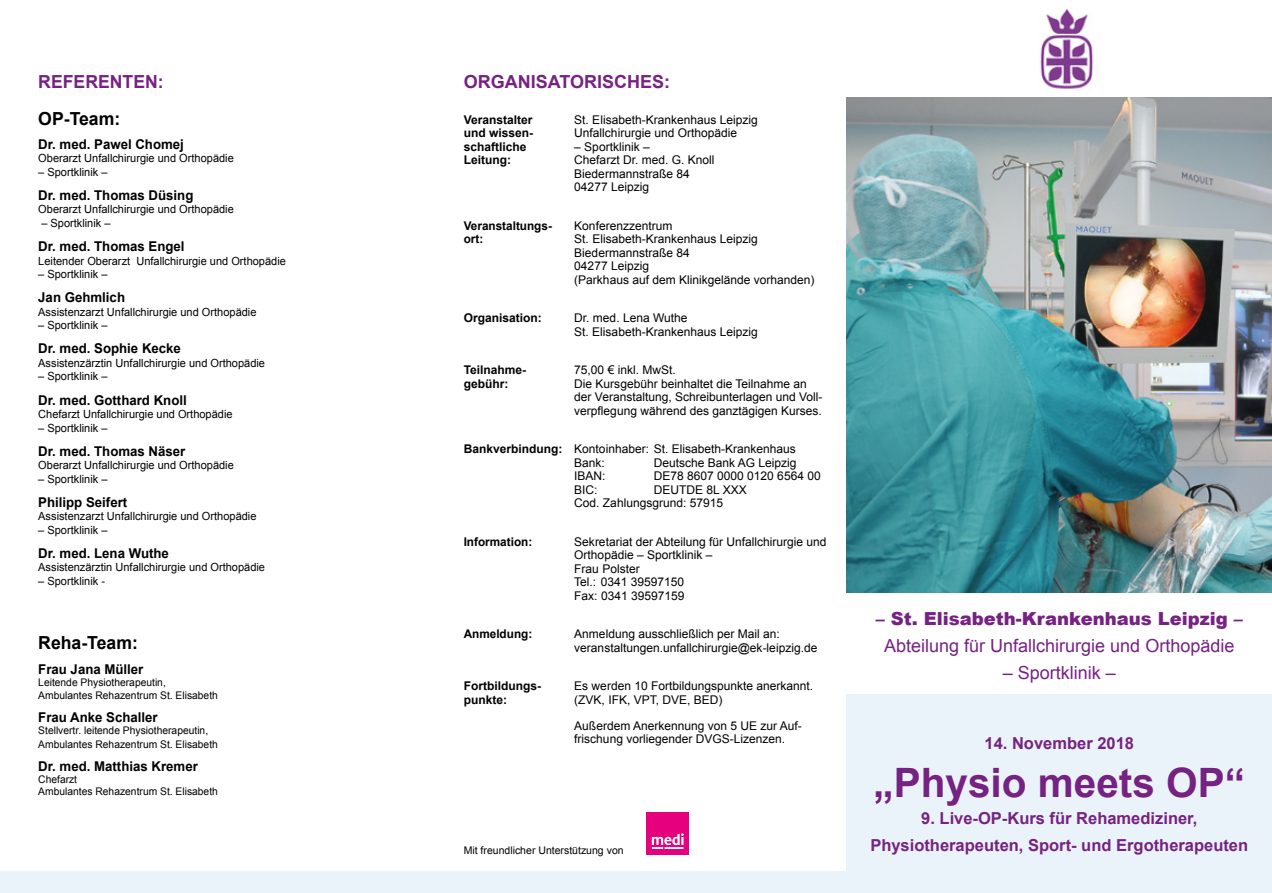
<style>
.page{position:relative;width:1272px;height:893px;background:#fff}
.page>*{position:absolute;margin:0;border:0;box-sizing:border-box;transform-origin:0 0}
.t1{font:700 40.5px "Arial";color:#762282}
.t2{font:18px "Arial";color:#762282}
.t3{font:900 18px "Arial";color:#762282}
.t4{font:700 18px "Arial";color:#762282}
.t5{font:700 18px "Arial";color:#000}
.t6{font:700 16.5px/27px "Arial";color:#762282;text-align:center}
.t7{font:700 13.5px "Arial";color:#000}
.t8{font:12px/13.5px "Arial";color:#000}
.t9{font:700 12px/13.5px "Arial";color:#000}
.t10{font:11.25px "Arial";color:#000}
.t11{font:10.5px/13.5px "Arial";color:#000}
.s1{font-weight:700}
</style>
<div class="page">
<div style="left:0;top:871px;width:846px;height:22px;background:#eaf3f9"></div>
<div style="left:846px;top:694px;width:425px;height:199px;background:#eaf3f9"></div>
<img style="left:1040px;top:8px;width:54px;height:81px">
<img style="left:846px;top:98px;width:425px;height:494px">
<div style="left:646px;top:812px;width:43px;height:43px;background:#e6007d"></div>
<svg style="left:651px;top:833px;width:32px;height:16px"></svg>
<h2 class="t4" style="left:38px;top:69px;width:127px">REFERENTEN:</h2>
<h2 class="t5" style="left:38px;top:107px;width:84px">OP-Team:</h2>
<p class="t7" style="left:38px;top:135px;width:147px">Dr. med. Pawel Chomej</p>
<p class="t10" style="left:38px;top:151px;width:197px">Oberarzt Unfallchirurgie und Orthopädie</p>
<p class="t10" style="left:38px;top:165px;width:71px">– Sportklinik –</p>
<p class="t7" style="left:38px;top:186px;width:157px">Dr. med. Thomas Düsing</p>
<p class="t10" style="left:38px;top:202px;width:197px">Oberarzt Unfallchirurgie und Orthopädie</p>
<p class="t10" style="left:41px;top:216px;width:71px">– Sportklinik –</p>
<p class="t7" style="left:38px;top:237px;width:148px">Dr. med. Thomas Engel</p>
<p class="t10" style="left:38px;top:253px;width:249px">Leitender Oberarzt Unfallchirurgie und Orthopädie</p>
<p class="t10" style="left:38px;top:267px;width:71px">– Sportklinik –</p>
<p class="t7" style="left:38px;top:289px;width:88px">Jan Gehmlich</p>
<p class="t10" style="left:38px;top:304px;width:220px">Assistenzarzt Unfallchirurgie und Orthopädie</p>
<p class="t10" style="left:38px;top:318px;width:71px">– Sportklinik –</p>
<p class="t7" style="left:38px;top:340px;width:144px">Dr. med. Sophie Kecke</p>
<p class="t10" style="left:38px;top:356px;width:228px">Assistenzärztin Unfallchirurgie und Orthopädie</p>
<p class="t10" style="left:38px;top:369px;width:71px">– Sportklinik –</p>
<p class="t7" style="left:38px;top:391px;width:150px">Dr. med. Gotthard Knoll</p>
<p class="t10" style="left:38px;top:407px;width:196px">Chefarzt Unfallchirurgie und Orthopädie</p>
<p class="t10" style="left:38px;top:420px;width:71px">– Sportklinik –</p>
<p class="t7" style="left:38px;top:442px;width:149px">Dr. med. Thomas Näser</p>
<p class="t10" style="left:38px;top:458px;width:197px">Oberarzt Unfallchirurgie und Orthopädie</p>
<p class="t10" style="left:38px;top:471px;width:71px">– Sportklinik –</p>
<p class="t7" style="left:38px;top:493px;width:90px">Philipp Seifert</p>
<p class="t10" style="left:38px;top:509px;width:220px">Assistenzarzt Unfallchirurgie und Orthopädie</p>
<p class="t10" style="left:38px;top:522px;width:71px">– Sportklinik –</p>
<p class="t7" style="left:38px;top:544px;width:132px">Dr. med. Lena Wuthe</p>
<p class="t10" style="left:38px;top:560px;width:228px">Assistenzärztin Unfallchirurgie und Orthopädie</p>
<p class="t10" style="left:38px;top:574px;width:68px">– Sportklinik -</p>
<h2 class="t5" style="left:38px;top:631px;width:101px">Reha-Team:</h2>
<p class="t7" style="left:38px;top:660px;width:107px">Frau Jana Müller</p>
<p class="t11" style="left:38px;top:675px;width:181px">Leitende Physiotherapeutin,<br>Ambulantes Rehazentrum St. Elisabeth</p>
<p class="t7" style="left:38px;top:709px;width:121px">Frau Anke Schaller</p>
<p class="t11" style="left:38px;top:724px;width:181px">Stellvertr. leitende Physiotherapeutin,<br>Ambulantes Rehazentrum St. Elisabeth</p>
<p class="t7" style="left:38px;top:758px;width:161px">Dr. med. Matthias Kremer</p>
<p class="t11" style="left:38px;top:774px;width:181px;line-height:12px">Chefarzt<br>Ambulantes Rehazentrum St. Elisabeth</p>
<h2 class="t4" style="left:463px;top:69px;width:208px">ORGANISATORISCHES:</h2>
<p class="t9" style="left:463px;top:113px;width:71px">Veranstalter und wissen&shy;schaftliche<br>Leitung:</p>
<p class="t8" style="left:574px;top:113px;width:185px">St. Elisabeth-Krankenhaus Leipzig<br>Unfallchirurgie und Orthopädie</p>
<p class="t8" style="left:574px;top:140px;width:142px">– Sportklinik –<br>Chefarzt Dr. med. G. Knoll<br>Biedermannstraße 84<br>04277 Leipzig</p>
<p class="t9" style="left:463px;top:219px;width:90px">Veranstaltungs&shy;ort:</p>
<p class="t8" style="left:574px;top:219px;width:242px">Konferenzzentrum<br>St. Elisabeth-Krankenhaus Leipzig<br>Biedermannstraße 84<br>04277 Leipzig<br>(Parkhaus auf dem Klinikgelände vorhanden)</p>
<p class="t9" style="left:463px;top:311px;width:80px">Organisation:</p>
<p class="t8" style="left:574px;top:311px;width:185px">Dr. med. Lena Wuthe<br>St. Elisabeth-Krankenhaus Leipzig</p>
<p class="t9" style="left:463px;top:363px;width:64px">Teilnahme&shy;gebühr:</p>
<p class="t8" style="left:574px;top:363px;width:250px">75,00 € inkl. MwSt.<br>Die Kursgebühr beinhaltet die Teilnahme an der Veranstaltung, Schreibunterlagen und Voll&shy;verpflegung während des ganztägigen Kurses.</p>
<p class="t8" style="left:574px;top:442px;width:223px;text-indent:-111px"><span class="s1">Bankverbindung:</span> Kontoinhaber: St. Elisabeth-Krankenhaus<br>Bank:</p>
<p class="t8" style="left:654px;top:456px;width:144px">Deutsche Bank AG Leipzig</p>
<p class="t8" style="left:574px;top:469px;width:33px">IBAN:</p>
<p class="t8" style="left:654px;top:469px;width:168px">DE78 8607 0000 0120 6564 00</p>
<p class="t8" style="left:574px;top:483px;width:25px">BIC:</p>
<p class="t8" style="left:574px;top:483px;width:174px;text-indent:80px">DEUTDE 8L XXX<br>Cod. Zahlungsgrund: 57915</p>
<p class="t9" style="left:463px;top:535px;width:70px">Information:</p>
<p class="t8" style="left:574px;top:535px;width:254px">Sekretariat der Abteilung für Unfallchirurgie und<br>Orthopädie – Sportklinik –<br>Frau Polster<br>Tel.: 0341 39597150<br>Fax: 0341 39597159</p>
<p class="t9" style="left:463px;top:627px;width:70px">Anmeldung:</p>
<p class="t8" style="left:574px;top:627px;width:244px">Anmeldung ausschließlich per Mail an: veranstaltungen.unfallchirurgie@ek-leipzig.de</p>
<p class="t9" style="left:463px;top:679px;width:79px">Fortbildungs&shy;punkte:</p>
<p class="t8" style="left:574px;top:679px;width:240px">Es werden 10 Fortbildungspunkte anerkannt. (ZVK, IFK, VPT, DVE, BED)</p>
<p class="t8" style="left:574px;top:719px;width:229px">Außerdem Anerkennung von 5 UE zur Auf&shy;frischung vorliegender DVGS-Lizenzen.</p>
<p class="t11" style="left:463px;top:843px;width:161px">Mit freundlicher Unterstützung von</p>
<h2 class="t3" style="left:875px;top:605px;width:368px">– St. Elisabeth-Krankenhaus Leipzig –</h2>
<h2 class="t2" style="left:884px;top:634px;width:352px">Abteilung für Unfallchirurgie und Orthopädie</h2>
<h2 class="t2" style="left:1002px;top:661px;width:115px">– Sportklinik –</h2>
<h3 class="t6" style="left:984px;top:730px;width:151px">14. November 2018</h3>
<h1 class="t1" style="left:873px;top:756px;width:373px">„Physio meets OP“</h1>
<h3 class="t6" style="left:870px;top:805px;width:379px">9. Live-OP-Kurs für Rehamediziner,<br>Physiotherapeuten, Sport- und Ergotherapeuten</h3>
</div>
